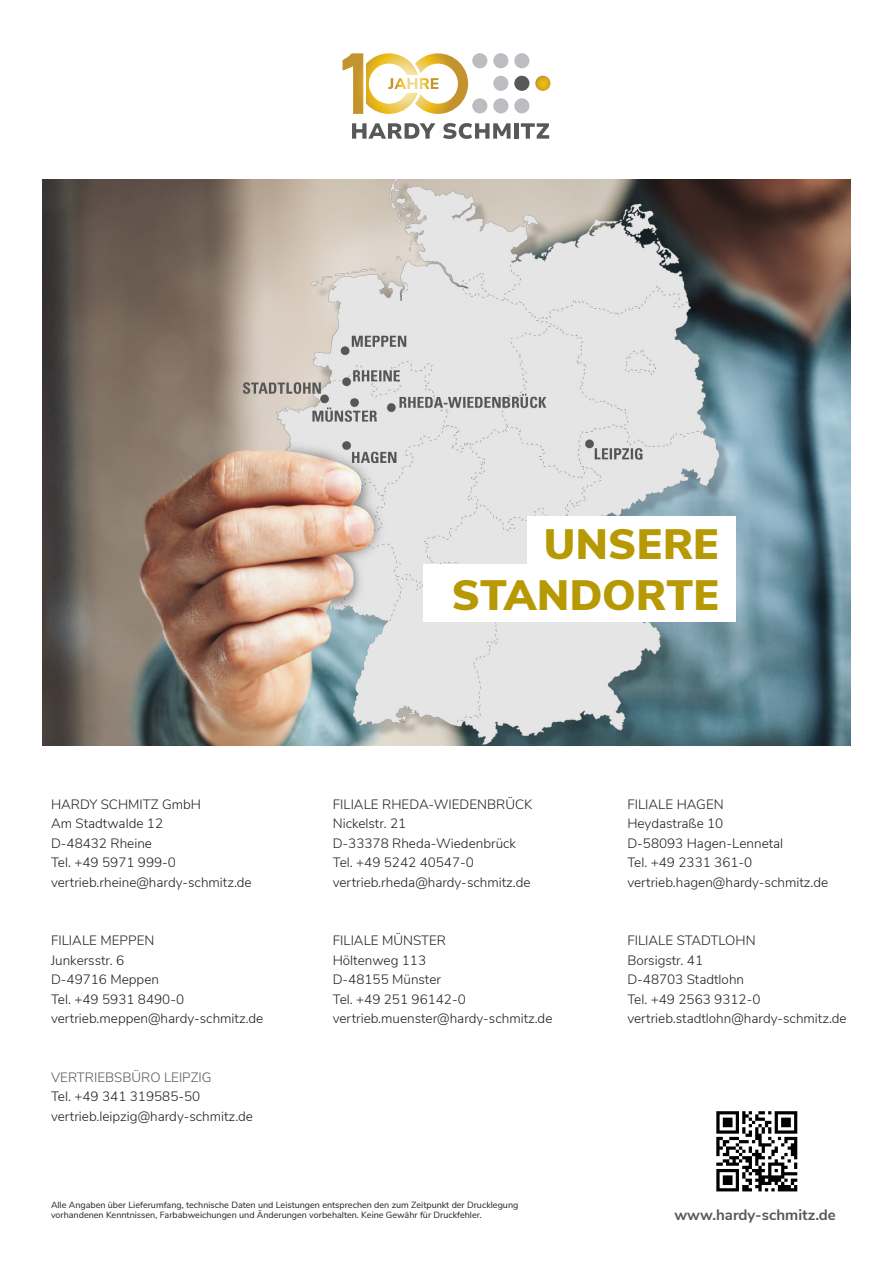
<style>
.page{position:relative;width:893px;height:1263px;background:#fff}
.page>*{position:absolute;margin:0;border:0;box-sizing:border-box;transform-origin:0 0}
.t1{font:900 42.3px/50.8px "Nunito Sans";letter-spacing:.005em;color:#b79903;text-align:right}
.t2{font:700 15px "Nunito Sans";color:#57585a}
.t3{font:300 13.5px/19.5px "Nunito Sans";color:#231f20}
.t4{font:300 13.5px "Nunito Sans";color:#57585a}
.t5{font:9px/10.8px "Nunito Sans";color:#231f20}
</style>
<div class="page">
<img style="left:716px;top:1111px;width:82px;height:81px">
<img style="left:43px;top:179px;width:807px;height:567px">
<div style="left:493px;top:76px;width:15px;height:15px;background:#bcbdc0;border-radius:50%"></div>
<div style="left:472px;top:53px;width:15px;height:15px;background:#bcbdc0;border-radius:50%"></div>
<div style="left:472px;top:98px;width:15px;height:15px;background:#bcbdc0;border-radius:50%"></div>
<div style="left:514px;top:76px;width:15px;height:15px;background:#57585a;border-radius:50%"></div>
<div style="left:493px;top:53px;width:15px;height:15px;background:#bcbdc0;border-radius:50%"></div>
<div style="left:493px;top:98px;width:15px;height:15px;background:#bcbdc0;border-radius:50%"></div>
<svg style="left:535px;top:76px;width:15px;height:15px"></svg>
<div style="left:514px;top:53px;width:15px;height:15px;background:#bcbdc0;border-radius:50%"></div>
<div style="left:514px;top:98px;width:15px;height:15px;background:#bcbdc0;border-radius:50%"></div>
<svg style="left:352px;top:123px;width:83px;height:16px"></svg>
<svg style="left:443px;top:123px;width:68px;height:16px"></svg>
<hr style="left:514px;top:123px;width:4px;height:16px;background:#57585a">
<svg style="left:521px;top:123px;width:28px;height:16px"></svg>
<svg style="left:342px;top:53px;width:126px;height:61px"></svg>
<div style="left:527px;top:517px;width:208px;height:57px;background:#fff"></div>
<div style="left:423px;top:564px;width:312px;height:58px;background:#fff"></div>
<h1 class="t1" style="left:452px;top:518px;width:268px">UNSERE<br>STANDORTE</h1>
<p class="t3" style="left:51px;top:793px;width:202px">HARDY SCHMITZ GmbH<br>Am Stadtwalde 12<br>D-48432 Rheine<br>Tel. +49 5971 999-0 vertrieb.rheine@hardy-schmitz.de</p>
<p class="t3" style="left:51px;top:930px;width:214px">FILIALE MEPPEN<br>Junkersstr. 6<br>D-49716 Meppen<br>Tel. +49 5931 8490-0 vertrieb.meppen@hardy-schmitz.de</p>
<p class="t4" style="left:51px;top:1067px;width:162px">VERTRIEBSBÜRO LEIPZIG</p>
<p class="t3" style="left:51px;top:1086px;width:203px">Tel. +49 341 319585-50 vertrieb.leipzig@hardy-schmitz.de</p>
<p class="t3" style="left:333px;top:793px;width:201px">FILIALE RHEDA-WIEDENBRÜCK<br>Nickelstr. 21<br>D-33378 Rheda-Wiedenbrück<br>Tel. +49 5242 40547-0 vertrieb.rheda@hardy-schmitz.de</p>
<p class="t3" style="left:333px;top:930px;width:221px">FILIALE MÜNSTER<br>Höltenweg 113<br>D-48155 Münster<br>Tel. +49 251 96142-0 vertrieb.muenster@hardy-schmitz.de</p>
<p class="t3" style="left:627px;top:793px;width:202px">FILIALE HAGEN<br>Heydastraße 10<br>D-58093 Hagen-Lennetal<br>Tel. +49 2331 361-0 vertrieb.hagen@hardy-schmitz.de</p>
<p class="t3" style="left:627px;top:930px;width:221px">FILIALE STADTLOHN<br>Borsigstr. 41<br>D-48703 Stadtlohn<br>Tel. +49 2563 9312-0 vertrieb.stadtlohn@hardy-schmitz.de</p>
<p class="t5" style="left:51px;top:1198px;width:469px">Alle Angaben über Lieferumfang, technische Daten und Leistungen entsprechen den zum Zeitpunkt der Drucklegung vorhandenen Kenntnissen, Farbabweichungen und Änderungen vorbehalten. Keine Gewähr für Druckfehler.</p>
<p class="t2" style="left:674px;top:1204px;width:163px">www.hardy-schmitz.de</p>
</div>
